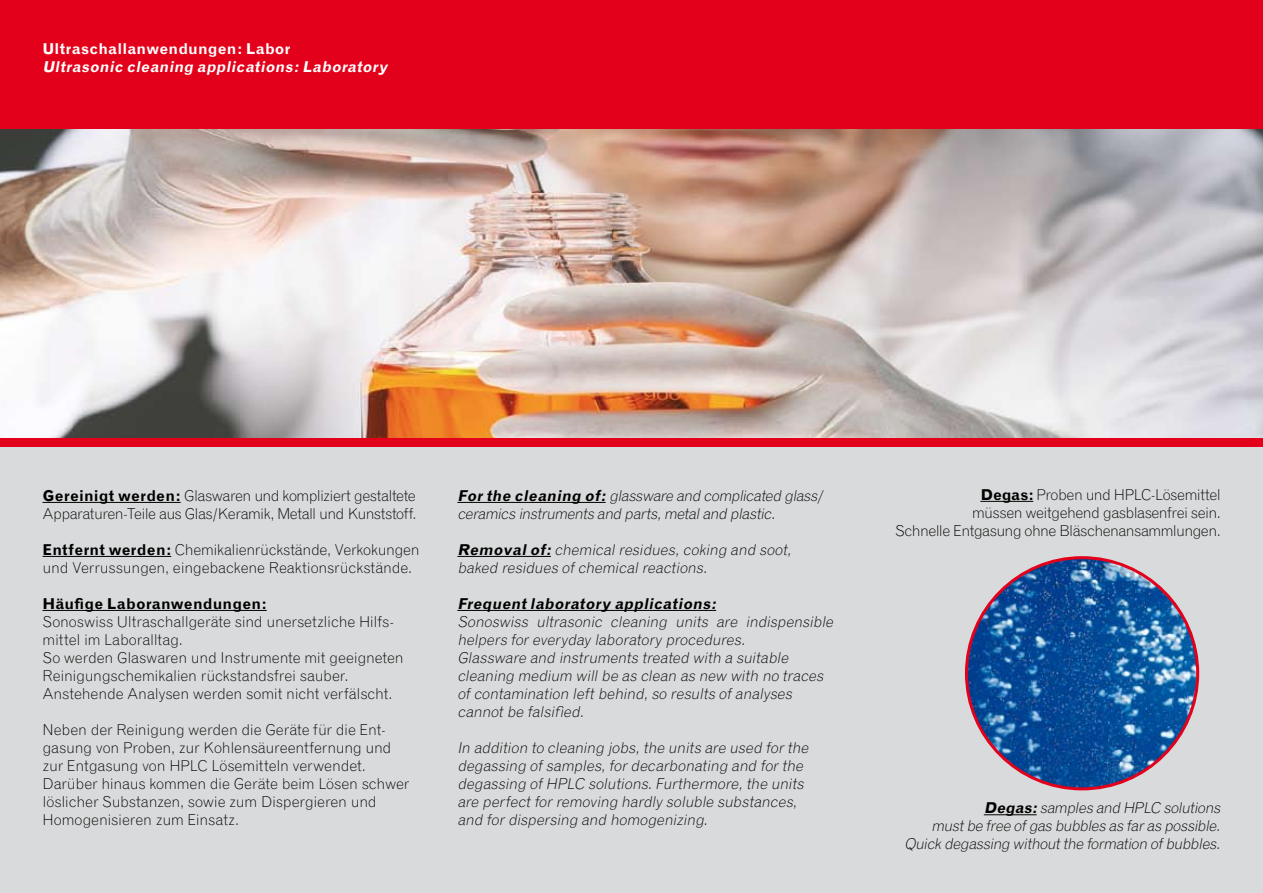
<style>
.page{position:relative;width:1263px;height:893px;background:#fff}
.page>*{position:absolute;margin:0;border:0;box-sizing:border-box;transform-origin:0 0}
.t1{font:italic 300 15px/18px "Grotesque";color:#000}
.t2{font:300 15px/18px "Grotesque";letter-spacing:-.02em;color:#000}
.t3{font:300 15px/18px "Grotesque";letter-spacing:-.04em;color:#000}
.t4{font:italic 700 15px "Grotesque";color:#fff}
.t5{font:italic 700 15px "Grotesque";color:#000}
.t6{font:700 15px "Grotesque";letter-spacing:.015em;color:#fff}
.t7{font:700 15px "Grotesque";letter-spacing:.015em;color:#000}
.s1{font-weight:700}
</style>
<div class="page">
<img style="left:0;top:129px;width:1263px;height:309px">
<div style="left:0;top:442px;width:1263px;height:451px;background:#d9dadb"></div>
<div style="left:0;top:438px;width:1263px;height:8px;background:#e2001a"></div>
<div style="left:0;top:0;width:1263px;height:129px;background:#e2001a"></div>
<img style="left:966px;top:558px;width:232px;height:230px;border-radius:50%">
<hr style="left:43px;top:502px;width:138px;height:1px;background:#000">
<hr style="left:43px;top:556px;width:128px;height:1px;background:#000">
<hr style="left:43px;top:610px;width:224px;height:1px;background:#000">
<hr style="left:457px;top:502px;width:149px;height:1px;background:#000">
<hr style="left:457px;top:556px;width:94px;height:1px;background:#000">
<hr style="left:457px;top:610px;width:259px;height:1px;background:#000">
<hr style="left:980px;top:501px;width:53px;height:1px;background:#000">
<hr style="left:984px;top:814px;width:53px;height:1px;background:#000">
<p class="t6" style="left:43px;top:40px;width:250px">Ultraschallanwendungen: Labor</p>
<p class="t4" style="left:43px;top:58px;width:350px">Ultrasonic cleaning applications:Laboratory</p>
<p class="t3" style="left:43px;top:487px;width:376px"><span class="s1">Gereinigt werden:</span> Glaswaren und kompliziert gestaltete<br>Apparaturen-Teile aus Glas/Keramik, Metall und Kunststoff.</p>
<p class="t2" style="left:43px;top:541px;width:379px"><span class="s1">Entfernt werden:</span> Chemikalienrückstände, Verkokungen und Verrussungen, eingebackene Reaktionsrückstände.</p>
<p class="t7" style="left:43px;top:595px;width:226px">Häufige Laboranwendungen:</p>
<p class="t2" style="left:43px;top:613px;width:363px">Sonoswiss Ultraschallgeräte sind unersetzliche Hilfs&shy;mittel im Laboralltag.<br>So werden Glaswaren und Instrumente mit geeigneten Reinigungschemikalien rückstandsfrei sauber.<br>Anstehende Analysen werden somit nicht verfälscht.</p>
<p class="t2" style="left:43px;top:721px;width:368px">Neben der Reinigung werden die Geräte für die Ent&shy;gasung von Proben, zur Kohlensäureentfernung und zur Entgasung von HPLC Lösemitteln verwendet.<br>Darüber hinaus kommen die Geräte beim Lösen schwer löslicher Substanzen, sowie zum Dispergieren und Homogenisieren zum Einsatz.</p>
<p class="t1" style="left:457px;top:487px;width:370px"><span class="s1">Forthe cleaning of:</span> glassware and complicated glass/ ceramics instruments and parts,metaland plastic.</p>
<p class="t1" style="left:457px;top:541px;width:338px"><span class="s1">Removalof:</span>chemicalresidues,coking and soot, baked residues ofchemicalreactions.</p>
<p class="t5" style="left:457px;top:595px;width:263px">Frequentlaboratory applications:</p>
<p class="t1" style="left:457px;top:613px;width:381px">Sonoswiss ultrasonic cleaning units are indispensible helpers foreveryday laboratory procedures.<br>Glassware and instruments treated with a suitable cleaning medium willbe as clean as new with no traces ofcontamination leftbehind,so results ofanalyses cannotbe falsified.</p>
<p class="t1" style="left:457px;top:739px;width:356px">In addition to cleaning jobs,the units are used forthe degassing ofsamples,fordecarbonating and forthe degassing ofHPLC solutions.Furthermore,the units are perfectforremoving hardly soluble substances, and fordispersing and homogenizing.</p>
<p class="t3" style="left:895px;top:486px;width:327px;text-align:right"><span class="s1">Degas:</span> Proben und HPLC-Lösemittel<br>müssen weitgehend gasblasenfrei sein.<br>Schnelle Entgasung ohne Bläschenansammlungen.</p>
<p class="t1" style="left:904px;top:799px;width:321px;text-align:right"><span class="s1">Degas:</span> samples and HPLC solutions<br>mustbe free ofgas bubbles as faras possible.<br>Quick degassing withoutthe formation ofbubbles.</p>
</div>
